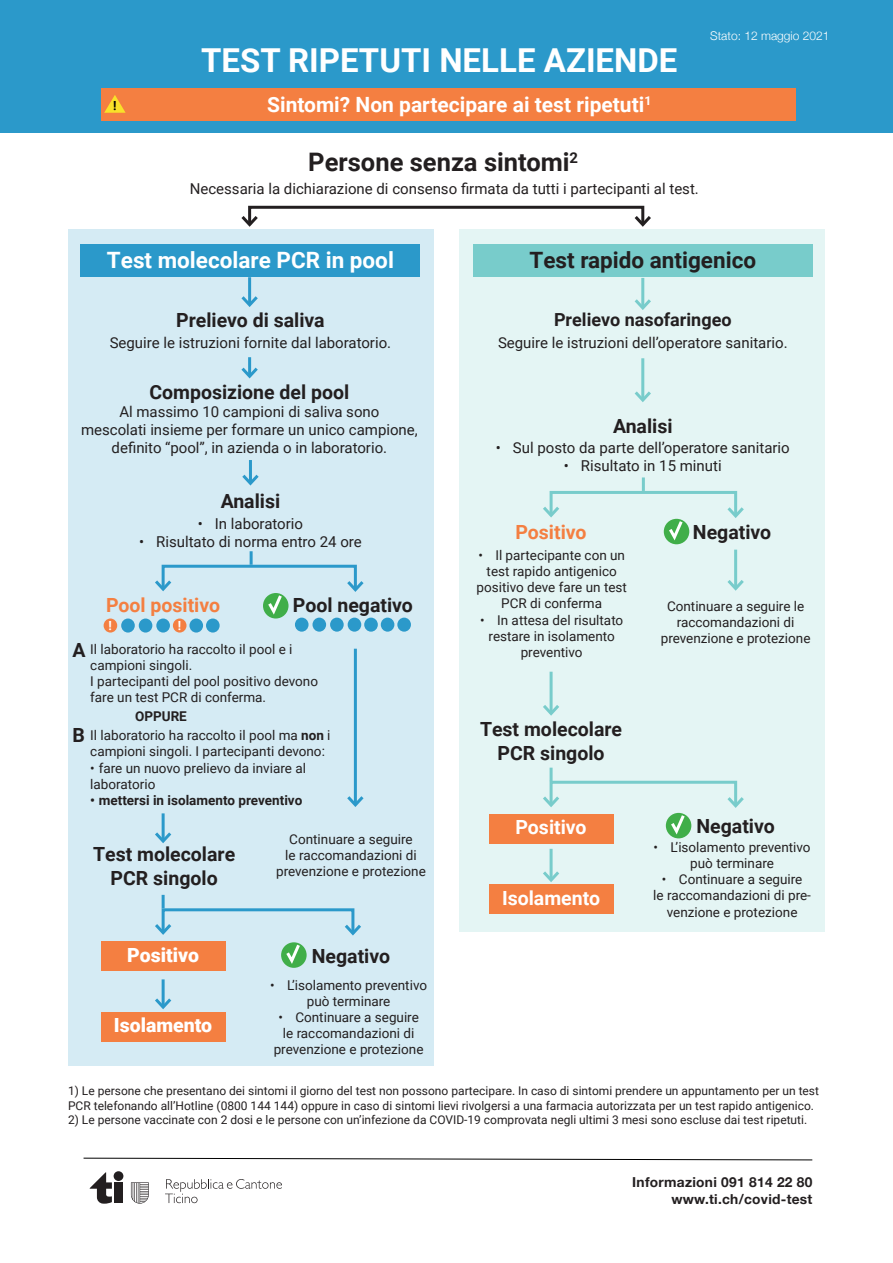
<style>
.page{position:relative;width:893px;height:1263px;background:#fff}
.page>*{position:absolute;margin:0;border:0;box-sizing:border-box;transform-origin:0 0}
.t1{font:700 33px "Roboto";color:#fff}
.t2{font:700 25.5px "Roboto";color:#231f20}
.t3{font:700 22.5px "Roboto";color:#fff}
.t4{font:700 22.5px "Roboto";color:#231f20}
.t5{font:700 21px "Roboto";color:#fff}
.t6{font:700 19.5px/23.4px "Roboto";color:#231f20;text-align:center}
.t7{font:700 19.5px "Roboto";color:#f47f41}
.t8{font:900 19.5px "Roboto";color:#fff}
.t9{font:700 19.5px "Roboto";color:#fff}
.t10{font:700 18px "Roboto";color:#231f20}
.t11{font:15px/18px "Roboto";color:#231f20;text-align:center}
.t12{font:700 13.8px/16.5px "Helvetica Neue";letter-spacing:.02em;color:#231f20;text-align:right}
.t13{font:13.5px/16.2px "Roboto";color:#231f20;text-align:center}
.t14{font:700 13.5px "Roboto";color:#231f20}
.t15{font:700 12.6px "Roboto";color:#fff}
.t16{font:700 12.6px "Roboto";color:#000001}
.t17{font:12px/14.4px "Roboto";color:#231f20}
.t18{font:300 12px "Helvetica Neue";color:#fff}
.s1{font-weight:700}
</style>
<div class="page">
<div style="left:459px;top:229px;width:366px;height:702px;background:#e4f5f4"></div>
<div style="left:68px;top:229px;width:366px;height:836px;background:#d5ebf4"></div>
<div style="left:0;top:0;width:893px;height:133px;background:#2b99ca"></div>
<div style="left:81px;top:244px;width:339px;height:33px;background:#2b99ca"></div>
<div style="left:473px;top:244px;width:339px;height:33px;background:#78cccb"></div>
<div style="left:101px;top:941px;width:125px;height:30px;background:#f47f41"></div>
<div style="left:101px;top:1012px;width:125px;height:30px;background:#f47f41"></div>
<div style="left:489px;top:813px;width:125px;height:30px;background:#f47f41"></div>
<div style="left:489px;top:884px;width:125px;height:30px;background:#f47f41"></div>
<hr style="left:641px;top:278px;width:3px;height:30px;background:#78cccb">
<svg style="left:634px;top:296px;width:17px;height:14px"></svg>
<hr style="left:641px;top:358px;width:3px;height:42px;background:#78cccb">
<svg style="left:634px;top:388px;width:17px;height:14px"></svg>
<hr style="left:642px;top:477px;width:3px;height:14px;background:#78cccb">
<hr style="left:250px;top:551px;width:3px;height:14px;background:#2b99ca">
<hr style="left:550px;top:672px;width:3px;height:41px;background:#78cccb">
<svg style="left:543px;top:702px;width:16px;height:14px"></svg>
<hr style="left:162px;top:979px;width:3px;height:28px;background:#2b99ca">
<svg style="left:155px;top:995px;width:17px;height:15px"></svg>
<div style="left:101px;top:88px;width:694px;height:33px;background:#f47f41"></div>
<svg style="left:104px;top:95px;width:22px;height:18px"></svg>
<hr style="left:734px;top:550px;width:3px;height:38px;background:#78cccb">
<svg style="left:727px;top:577px;width:17px;height:14px"></svg>
<hr style="left:550px;top:849px;width:3px;height:31px;background:#78cccb">
<svg style="left:543px;top:868px;width:16px;height:14px"></svg>
<div style="left:139px;top:618px;width:13px;height:14px;background:#2b99ca;border-radius:50%"></div>
<div style="left:156px;top:618px;width:14px;height:14px;background:#2b99ca;border-radius:50%"></div>
<div style="left:189px;top:618px;width:14px;height:14px;background:#2b99ca;border-radius:50%"></div>
<div style="left:104px;top:618px;width:13px;height:14px;background:#f47f41;border-radius:50%"></div>
<div style="left:206px;top:618px;width:14px;height:14px;background:#2b99ca;border-radius:50%"></div>
<div style="left:173px;top:618px;width:13px;height:14px;background:#f47f41;border-radius:50%"></div>
<div style="left:121px;top:618px;width:14px;height:14px;background:#2b99ca;border-radius:50%"></div>
<div style="left:330px;top:618px;width:14px;height:14px;background:#2b99ca;border-radius:50%"></div>
<div style="left:348px;top:618px;width:13px;height:14px;background:#2b99ca;border-radius:50%"></div>
<div style="left:381px;top:618px;width:13px;height:14px;background:#2b99ca;border-radius:50%"></div>
<div style="left:295px;top:618px;width:14px;height:14px;background:#2b99ca;border-radius:50%"></div>
<div style="left:397px;top:618px;width:14px;height:14px;background:#2b99ca;border-radius:50%"></div>
<div style="left:364px;top:618px;width:14px;height:14px;background:#2b99ca;border-radius:50%"></div>
<div style="left:312px;top:618px;width:14px;height:14px;background:#2b99ca;border-radius:50%"></div>
<hr style="left:248px;top:357px;width:3px;height:19px;background:#2b99ca">
<svg style="left:241px;top:364px;width:17px;height:15px"></svg>
<div style="left:114px;top:1182px;width:9px;height:21px;background:#231f20"></div>
<div style="left:114px;top:1171px;width:9px;height:10px;background:#231f20;border-radius:50%"></div>
<svg style="left:90px;top:1172px;width:22px;height:32px"></svg>
<svg style="left:165px;top:1179px;width:117px;height:24px"></svg>
<svg style="left:131px;top:1182px;width:18px;height:21px"></svg>
<svg style="left:83px;top:1158px;width:730px;height:2px"></svg>
<hr style="left:248px;top:277px;width:3px;height:28px;background:#2b99ca">
<svg style="left:241px;top:293px;width:17px;height:14px"></svg>
<hr style="left:249px;top:460px;width:3px;height:23px;background:#2b99ca">
<svg style="left:242px;top:474px;width:17px;height:12px"></svg>
<hr style="left:162px;top:813px;width:3px;height:28px;background:#2b99ca">
<svg style="left:155px;top:829px;width:17px;height:15px"></svg>
<div style="left:248px;top:206px;width:396px;height:20px;border:3px solid #231f20"></div>
<svg style="left:241px;top:213px;width:20px;height:14px"></svg>
<svg style="left:631px;top:213px;width:20px;height:14px"></svg>
<svg style="left:155px;top:895px;width:206px;height:72px"></svg>
<svg style="left:540px;top:768px;width:204px;height:70px"></svg>
<svg style="left:543px;top:489px;width:201px;height:55px"></svg>
<hr style="left:354px;top:649px;width:3px;height:156px;background:#2b99ca">
<svg style="left:347px;top:793px;width:17px;height:14px"></svg>
<svg style="left:155px;top:563px;width:209px;height:55px"></svg>
<p class="t16" style="left:113px;top:97px;width:5px">!</p>
<h1 class="t1" style="left:201px;top:37px;width:478px">TEST RIPETUTI NELLE AZIENDE</h1>
<h3 class="t5" style="left:267px;top:90px;width:386px">Sintomi? Non partecipare ai test ripetuti<sup>1</sup></h3>
<p class="t18" style="left:710px;top:26px;width:121px">Stato: 12 maggio 2021</p>
<h2 class="t2" style="left:308px;top:144px;width:271px">Persone senza sintomi<sup>2</sup></h2>
<p class="t11" style="left:190px;top:179px;width:511px">Necessaria la dichiarazione di consenso firmata da tutti i partecipanti al test.</p>
<h3 class="t3" style="left:107px;top:244px;width:289px">Test molecolare PCR in pool</h3>
<h3 class="t4" style="left:529px;top:244px;width:228px">Test rapido antigenico</h3>
<h3 class="t6" style="left:176px;top:308px;width:150px">Prelievo di saliva</h3>
<p class="t11" style="left:110px;top:333px;width:283px">Seguire le istruzioni fornite dal laboratorio.</p>
<h3 class="t6" style="left:149px;top:379px;width:202px">Composizione del pool</h3>
<p class="t11" style="left:81px;top:402px;width:338px">Al massimo 10 campioni di saliva sono<br>mescolati insieme per formare un unico campione, definito “pool”, in azienda o in laboratorio.</p>
<h3 class="t6" style="left:221px;top:489px;width:61px">Analisi</h3>
<p class="t11" style="left:198px;top:514px;width:107px">• In laboratorio</p>
<p class="t11" style="left:139px;top:532px;width:224px">• Risultato di norma entro 24 ore</p>
<h3 class="t7" style="left:106px;top:592px;width:116px">Pool positivo</h3>
<h3 class="t6" style="left:293px;top:593px;width:122px">Pool negativo</h3>
<p class="t13" style="left:90px;top:640px;width:229px;text-align:left">Il laboratorio ha raccolto il pool e i campioni singoli.<br>I partecipanti del pool positivo devono fare un test PCR di conferma.</p>
<p class="t13" style="left:90px;top:727px;width:242px;text-align:left">Il laboratorio ha raccolto il pool ma <span class="s1">non</span> i campioni singoli. I partecipanti devono:</p>
<p class="t13" style="left:90px;top:759px;width:217px;text-align:left">• fare un nuovo prelievo da inviare al laboratorio</p>
<p class="t14" style="left:90px;top:791px;width:214px">• mettersi in isolamento preventivo</p>
<p class="t15" style="left:109px;top:617px;width:5px">!</p>
<p class="t15" style="left:178px;top:617px;width:5px">!</p>
<h3 class="t6" style="left:73px;top:637px;width:15px">A</h3>
<p class="t14" style="left:135px;top:706px;width:53px">OPPURE</p>
<h3 class="t6" style="left:73px;top:723px;width:14px">B</h3>
<h3 class="t6" style="left:93px;top:842px;width:144px">Test molecolare<br>PCR singolo</h3>
<p class="t13" style="left:276px;top:830px;width:151px">Continuare a seguire<br>le raccomandazioni di prevenzione e protezione</p>
<h3 class="t8" style="left:127px;top:941px;width:73px">Positivo</h3>
<h3 class="t6" style="left:312px;top:943px;width:80px">Negativo</h3>
<h3 class="t8" style="left:114px;top:1012px;width:100px">Isolamento</h3>
<p class="t13" style="left:270px;top:976px;width:159px">• L’isolamento preventivo può terminare</p>
<p class="t13" style="left:274px;top:1009px;width:151px">• Continuare a seguire le raccomandazioni di prevenzione e protezione</p>
<h3 class="t10" style="left:554px;top:307px;width:179px">Prelievo nasofaringeo</h3>
<p class="t11" style="left:498px;top:333px;width:291px">Seguire le istruzioni dell’operatore sanitario.</p>
<h3 class="t6" style="left:613px;top:413px;width:61px">Analisi</h3>
<p class="t11" style="left:496px;top:438px;width:295px">• Sul posto da parte dell’operatore sanitario</p>
<p class="t11" style="left:564px;top:456px;width:159px">• Risultato in 15 minuti</p>
<h3 class="t7" style="left:515px;top:518px;width:73px">Positivo</h3>
<h3 class="t6" style="left:693px;top:519px;width:80px">Negativo</h3>
<p class="t13" style="left:476px;top:546px;width:152px">• Il partecipante con un test rapido antigenico positivo deve fare un test<br>PCR di conferma</p>
<p class="t13" style="left:480px;top:611px;width:145px">• In attesa del risultato restare in isolamento preventivo</p>
<p class="t13" style="left:661px;top:597px;width:151px">Continuare a seguire le raccomandazioni di prevenzione e protezione</p>
<h3 class="t6" style="left:480px;top:717px;width:144px">Test molecolare<br>PCR singolo</h3>
<h3 class="t9" style="left:515px;top:813px;width:73px">Positivo</h3>
<h3 class="t6" style="left:696px;top:813px;width:80px">Negativo</h3>
<h3 class="t9" style="left:502px;top:884px;width:100px">Isolamento</h3>
<p class="t13" style="left:654px;top:838px;width:159px">• L’isolamento preventivo può terminare</p>
<p class="t13" style="left:653px;top:871px;width:159px">• Continuare a seguire<br>le raccomandazioni di pre&shy;venzione e protezione</p>
<p class="t17" style="left:68px;top:1083px;width:752px">1) Le persone che presentano dei sintomi il giorno del test non possono partecipare. In caso di sintomi prendere un appuntamento per un test<br>PCR telefonando all’Hotline (0800 144 144) oppure in caso di sintomi lievi rivolgersi a una farmacia autorizzata per un test rapido antigenico.</p>
<p class="t17" style="left:68px;top:1112px;width:741px">2) Le persone vaccinate con 2 dosi e le persone con un’infezione da COVID-19 comprovata negli ultimi 3 mesi sono escluse dai test ripetuti.</p>
<p class="t12" style="left:632px;top:1174px;width:182px">Informazioni 091 814 22 80 www.ti.ch/covid-test</p>
</div>
